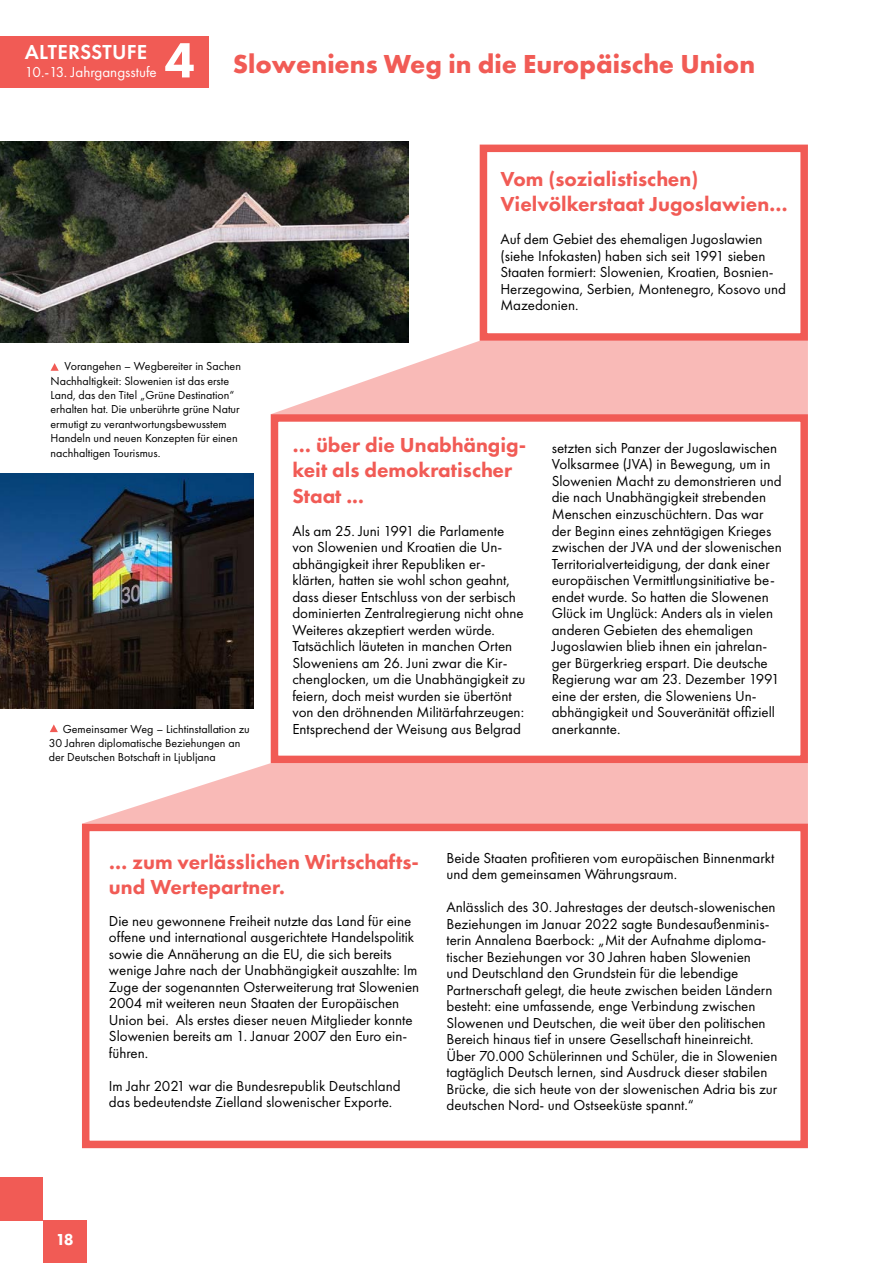
<style>
.page{position:relative;width:893px;height:1263px;background:#fff}
.page>*{position:absolute;margin:0;border:0;box-sizing:border-box;transform-origin:0 0}
.t1{font:800 51.3px "Futura PT";color:#fff}
.t2{font:700 27px "Futura PT";color:#f15b55}
.t3{font:800 21px/25.2px "Futura PT";color:#f15b55}
.t4{font:600 21px "Futura PT";letter-spacing:.01em;color:#fff}
.t5{font:800 16.5px "Futura PT";color:#fff}
.t6{font:15px/16.5px "Futura PT";color:#000}
.t7{font:15px "Futura PT";color:#fff}
.t8{font:12px/14.4px "Futura PT";color:#000}
</style>
<div class="page">
<div style="left:0;top:1177px;width:43px;height:43px;background:#f15b55"></div>
<div style="left:43px;top:1220px;width:43px;height:43px;background:#f15b55"></div>
<div style="left:0;top:36px;width:208px;height:51px;background:#f15b55"></div>
<img style="left:0;top:474px;width:253px;height:235px">
<img style="left:0;top:141px;width:408px;height:202px">
<div style="left:480px;top:145px;width:328px;height:196px;border:8px solid #f15b55"></div>
<div style="left:271px;top:414px;width:537px;height:349px;border:8px solid #f15b55"></div>
<div style="left:82px;top:824px;width:726px;height:324px;border:8px solid #f15b55"></div>
<svg style="left:271px;top:341px;width:537px;height:73px"></svg>
<svg style="left:82px;top:763px;width:726px;height:61px;background:#f9c2c0"></svg>
<svg style="left:51px;top:363px;width:8px;height:8px"></svg>
<svg style="left:50px;top:724px;width:8px;height:8px"></svg>
<h3 class="t4" style="left:25px;top:39px;width:124px">ALTERSSTUFE</h3>
<p class="t7" style="left:25px;top:63px;width:133px">10.-13. Jahrgangsstufe</p>
<h1 class="t1" style="left:164px;top:28px;width:32px">4</h1>
<h2 class="t2" style="left:233px;top:46px;width:524px">Sloweniens Weg in die Europäische Union</h2>
<h3 class="t3" style="left:500px;top:166px;width:289px">Vom (sozialistischen)<br>Vielvölkerstaat Jugoslawien…</h3>
<p class="t6" style="left:500px;top:231px;width:287px">Auf dem Gebiet des ehemaligen Jugoslawien (siehe Infokasten) haben sich seit 1991 sieben Staaten formiert: Slowenien, Kroatien, Bosnien-Herzegowina, Serbien, Montenegro, Kosovo und Mazedonien.</p>
<p class="t8" style="left:51px;top:359px;width:192px;text-indent:14px">Vorangehen – Wegbereiter in Sachen Nachhaltigkeit: Slowenien ist das erste Land, das den Titel „Grüne Destination“ erhalten hat. Die unberührte grüne Natur ermutigt zu verantwortungsbewusstem Handeln und neuen Konzepten für einen nachhaltigen Tourismus.</p>
<p class="t8" style="left:49px;top:721px;width:203px;text-indent:14px">Gemeinsamer Weg – Lichtinstallation zu<br>30 Jahren diplomatische Beziehungen an der Deutschen Botschaft in Ljubljana</p>
<h3 class="t3" style="left:292px;top:432px;width:235px">… über die Unabhängig&shy;keit als demokratischer<br>Staat ...</h3>
<p class="t6" style="left:292px;top:522px;width:235px">Als am 25. Juni 1991 die Parlamente von Slowenien und Kroatien die Un&shy;abhängigkeit ihrer Republiken er&shy;klärten, hatten sie wohl schon geahnt, dass dieser Entschluss von der serbisch dominierten Zentralregierung nicht ohne Weiteres akzeptiert werden würde.<br>Tatsächlich läuteten in manchen Orten Sloweniens am 26. Juni zwar die Kir&shy;chenglocken, um die Unabhängigkeit zu feiern, doch meist wurden sie übertönt von den dröhnenden Militärfahrzeugen:<br>Entsprechend der Weisung aus Belgrad</p>
<p class="t6" style="left:552px;top:440px;width:232px">setzten sich Panzer der Jugoslawischen Volksarmee (JVA) in Bewegung, um in Slowenien Macht zu demonstrieren und die nach Unabhängigkeit strebenden Menschen einzuschüchtern. Das war der Beginn eines zehntägigen Krieges zwischen der JVA und der slowenischen Territorialverteidigung, der dank einer europäischen Vermittlungsinitiative be&shy;endet wurde. So hatten die Slowenen Glück im Unglück: Anders als in vielen anderen Gebieten des ehemaligen Jugoslawien blieb ihnen ein jahrelan&shy;ger Bürgerkrieg erspart. Die deutsche Regierung war am 23. Dezember 1991 eine der ersten, die Sloweniens Un&shy;abhängigkeit und Souveränität offiziell anerkannte.</p>
<h3 class="t3" style="left:109px;top:849px;width:312px">… zum verlässlichen Wirtschafts&shy;und Wertepartner.</h3>
<p class="t6" style="left:109px;top:913px;width:312px">Die neu gewonnene Freiheit nutzte das Land für eine offene und international ausgerichtete Handelspolitik sowie die Annäherung an die EU, die sich bereits wenige Jahre nach der Unabhängigkeit auszahlte: Im Zuge der sogenannten Osterweiterung trat Slowenien 2004 mit weiteren neun Staaten der Europäischen Union bei. Als erstes dieser neuen Mitglieder konnte Slowenien bereits am 1. Januar 2007 den Euro ein&shy;führen.</p>
<p class="t6" style="left:109px;top:1078px;width:293px">Im Jahr 2021 war die Bundesrepublik Deutschland das bedeutendste Zielland slowenischer Exporte.</p>
<p class="t6" style="left:446px;top:849px;width:329px">Beide Staaten profitieren vom europäischen Binnenmarkt und dem gemeinsamen Währungsraum.</p>
<p class="t6" style="left:446px;top:899px;width:332px">Anlässlich des 30. Jahrestages der deutsch-slowenischen Beziehungen im Januar 2022 sagte Bundesaußenminis&shy;terin Annalena Baerbock: „Mit der Aufnahme diploma&shy;tischer Beziehungen vor 30 Jahren haben Slowenien<br>und Deutschland den Grundstein für die lebendige Partnerschaft gelegt, die heute zwischen beiden Ländern besteht: eine umfassende, enge Verbindung zwischen Slowenen und Deutschen, die weit über den politischen Bereich hinaus tief in unsere Gesellschaft hineinreicht.<br>Über 70.000 Schülerinnen und Schüler, die in Slowenien tagtäglich Deutsch lernen, sind Ausdruck dieser stabilen Brücke, die sich heute von der slowenischen Adria bis zur deutschen Nord- und Ostseeküste spannt.“</p>
<p class="t5" style="left:56px;top:1229px;width:19px">18</p>
</div>
